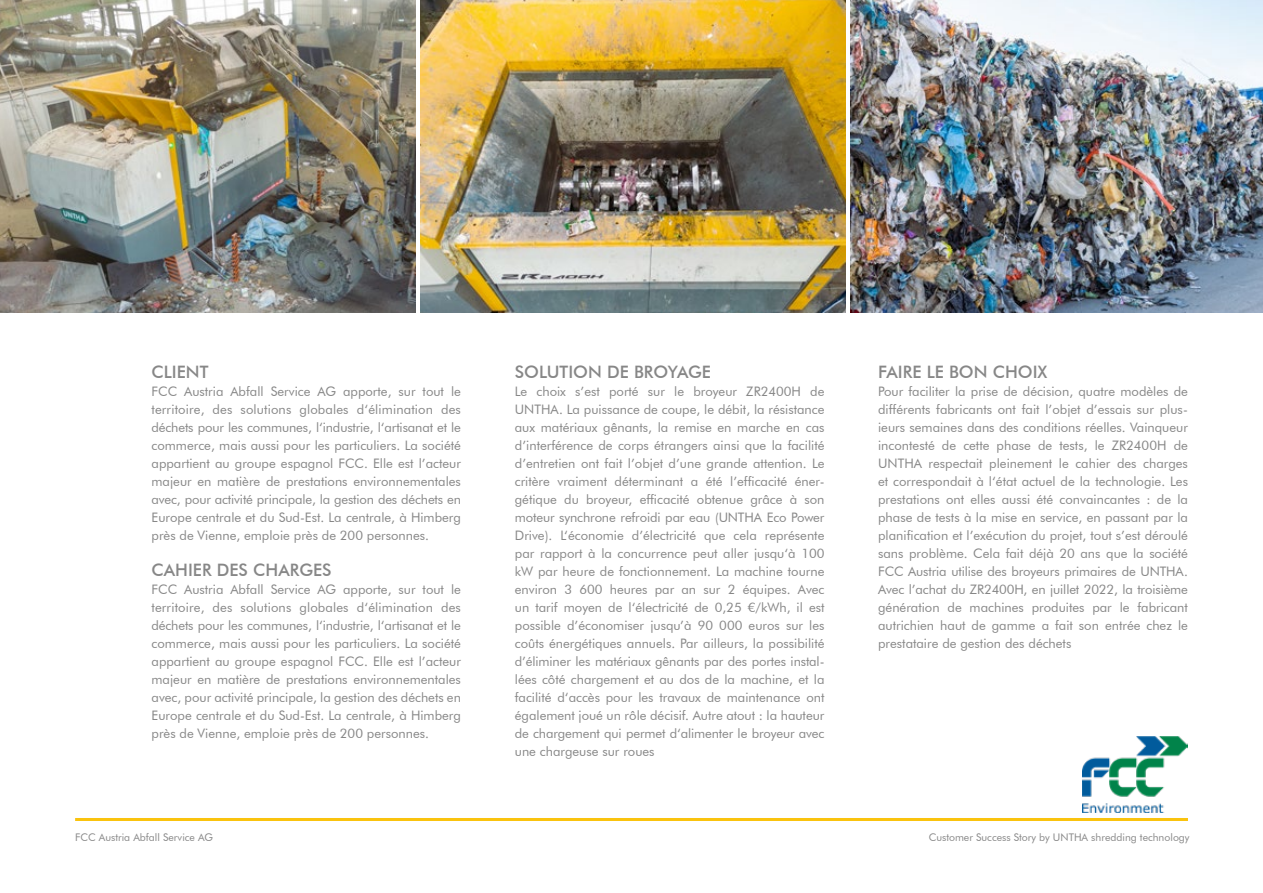
<style>
.page{position:relative;width:1263px;height:893px;background:#fff}
.page>*{position:absolute;margin:0;border:0;box-sizing:border-box;transform-origin:0 0}
.t1{font:500 17.1px "Futura BT";color:#878787}
.t2{font:13.05px/18px "Futura BT";color:#878787;text-align:justify}
.t3{font:10.5px "Futura BT";color:#878787}
</style>
<div class="page">
<hr style="left:75px;top:818px;width:1113px;height:3px;background:#fac30e">
<img style="left:850px;top:0;width:413px;height:313px">
<img style="left:420px;top:0;width:426px;height:313px">
<img style="left:0;top:0;width:416px;height:313px">
<img style="left:1083px;top:737px;width:105px;height:76px">
<h1 class="t1" style="left:152px;top:362px;width:58px">CLIENT</h1>
<p class="t2" style="left:152px;top:382px;width:311px">FCC Austria Abfall Service AG apporte, sur tout le territoire, des solutions globales d‘élimination des déchets pour les communes, l‘industrie, l‘artisanat et le commerce, mais aussi pour les particuliers. La société appartient au groupe espagnol FCC. Elle est l’acteur majeur en matière de prestations environnementales avec, pour activité principale, la gestion des déchets en Europe centrale et du Sud-Est. La centrale, à Himberg près de Vienne, emploie près de 200 personnes.</p>
<h1 class="t1" style="left:152px;top:560px;width:182px">CAHIER DES CHARGES</h1>
<p class="t2" style="left:152px;top:580px;width:311px">FCC Austria Abfall Service AG apporte, sur tout le territoire, des solutions globales d‘élimination des déchets pour les communes, l‘industrie, l‘artisanat et le commerce, mais aussi pour les particuliers. La société appartient au groupe espagnol FCC. Elle est l’acteur majeur en matière de prestations environnementales avec, pour activité principale, la gestion des déchets en Europe centrale et du Sud-Est. La centrale, à Himberg près de Vienne, emploie près de 200 personnes.</p>
<h1 class="t1" style="left:515px;top:362px;width:198px">SOLUTION DE BROYAGE</h1>
<p class="t2" style="left:515px;top:382px;width:311px">Le choix s’est porté sur le broyeur ZR2400H de UNTHA. La puissance de coupe, le débit, la résistance aux matériaux gênants, la remise en marche en cas d’interférence de corps étrangers ainsi que la facilité d’entretien ont fait l’objet d’une grande attention. Le critère vraiment déterminant a été l’efficacité éner&shy;gétique du broyeur, efficacité obtenue grâce à son moteur synchrone refroidi par eau (UNTHA Eco Power Drive). L‘économie d’électricité que cela représente par rapport à la concurrence peut aller jusqu‘à 100 kW par heure de fonctionnement. La machine tourne environ 3 600 heures par an sur 2 équipes. Avec un tarif moyen de l‘électricité de 0,25 €/kWh, il est possible d’économiser jusqu’à 90 000 euros sur les coûts énergétiques annuels. Par ailleurs, la possibilité d’éliminer les matériaux gênants par des portes instal&shy;lées côté chargement et au dos de la machine, et la facilité d‘accès pour les travaux de maintenance ont également joué un rôle décisif. Autre atout : la hauteur de chargement qui permet d‘alimenter le broyeur avec une chargeuse sur roues</p>
<h1 class="t1" style="left:878px;top:362px;width:171px">FAIRE LE BON CHOIX</h1>
<p class="t2" style="left:878px;top:382px;width:311px">Pour faciliter la prise de décision, quatre modèles de différents fabricants ont fait l’objet d’essais sur plus&shy;ieurs semaines dans des conditions réelles. Vainqueur incontesté de cette phase de tests, le ZR2400H de UNTHA respectait pleinement le cahier des charges et correspondait à l‘état actuel de la technologie. Les prestations ont elles aussi été convaincantes : de la phase de tests à la mise en service, en passant par la planification et l’exécution du projet, tout s’est déroulé sans problème. Cela fait déjà 20 ans que la société FCC Austria utilise des broyeurs primaires de UNTHA.<br>Avec l’achat du ZR2400H, en juillet 2022, la troisième génération de machines produites par le fabricant autrichien haut de gamme a fait son entrée chez le prestataire de gestion des déchets</p>
<p class="t3" style="left:75px;top:830px;width:139px">FCC Austria Abfall Service AG</p>
<p class="t3" style="left:929px;top:830px;width:262px">Customer Success Story by UNTHA shredding technology</p>
</div>
